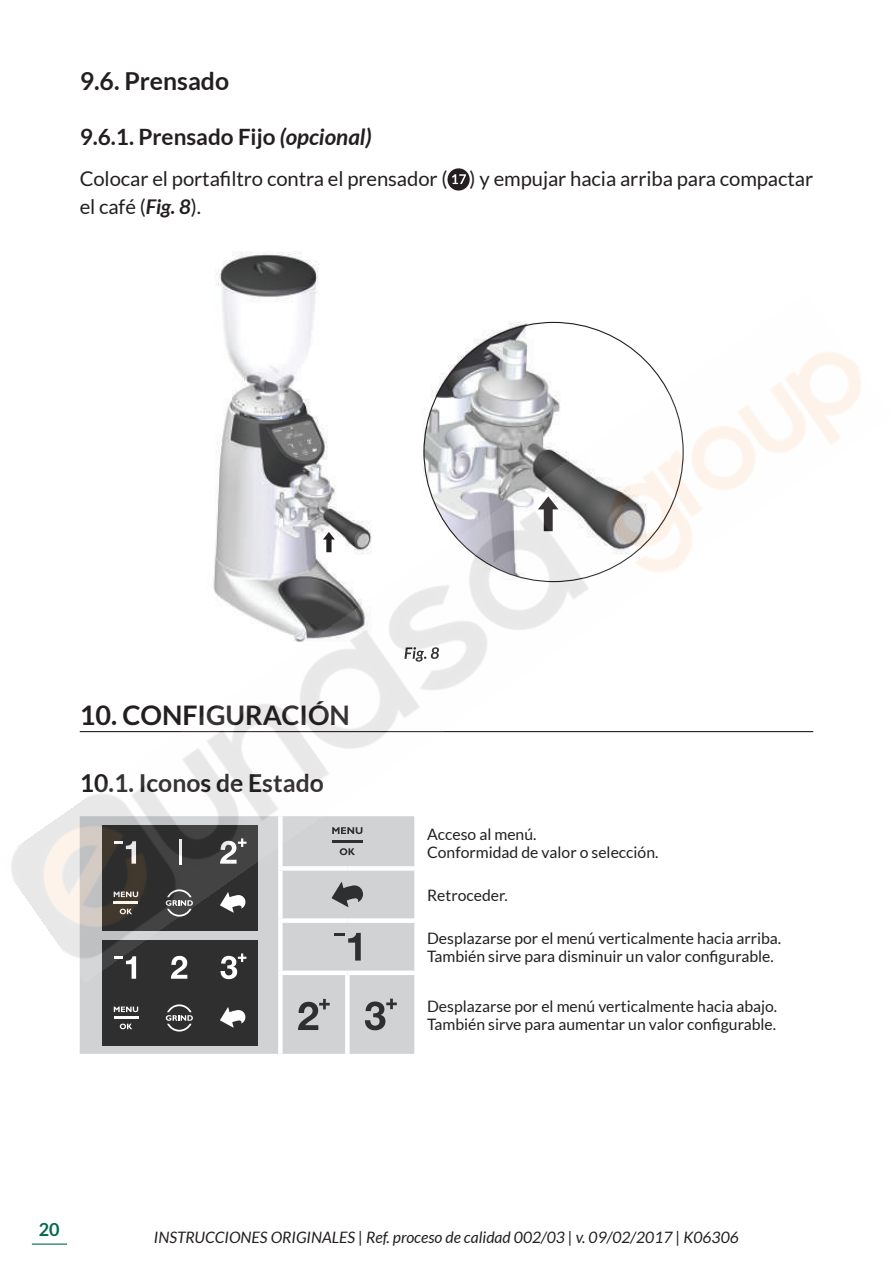
<style>
.page{position:relative;width:893px;height:1276px;background:#fff}
.page>*{position:absolute;margin:0;border:0;box-sizing:border-box;transform-origin:0 0}
.t1{font:700 27px "Lato";color:#231f20}
.t2{font:700 24.75px "Lato";color:#231f20}
.t3{font:700 22.5px "Lato";color:#231f20}
.t4{font:20.25px/28.1px "Lato";letter-spacing:-.005em;color:#231f20}
.t5{font:700 18px "Lato";color:#006951}
.t6{font:15.75px/18px "Lato";color:#231f20}
.t7{font:italic 15.75px "Lato";color:#231f20}
.s1{font-style:italic}
.s2{font-weight:700;font-style:italic}
</style>
<div class="page">
<hr style="left:32px;top:1243px;width:35px;height:1px;background:#006951">
<svg style="left:447px;top:168px;width:23px;height:23px"></svg>
<svg style="left:452px;top:174px;width:14px;height:10px"></svg>
<img style="left:215px;top:252px;width:104px;height:42px">
<div style="left:80px;top:981px;width:334px;height:72px;background:#d1d2d4"></div>
<div style="left:345px;top:975px;width:5px;height:78px;background:#fff"></div>
<div style="left:278px;top:975px;width:5px;height:78px;background:#fff"></div>
<div style="left:102px;top:940px;width:156px;height:105px;background:#2e2f2e"></div>
<svg style="left:114px;top:1006px;width:24px;height:6px"></svg>
<svg style="left:120px;top:1023px;width:12px;height:6px"></svg>
<hr style="left:114px;top:1017px;width:24px;height:2px;background:#fff">
<svg style="left:166px;top:1004px;width:27px;height:27px"></svg>
<svg style="left:220px;top:1007px;width:25px;height:20px"></svg>
<svg style="left:298px;top:999px;width:32px;height:31px"></svg>
<svg style="left:365px;top:998px;width:32px;height:32px"></svg>
<img style="left:11px;top:294px;width:850px;height:687px">
<h2 class="t2" style="left:80px;top:67px;width:151px">9.6. Prensado</h2>
<h3 class="t3" style="left:80px;top:124px;width:294px">9.6.1. Prensado Fijo <span class="s1">(opcional)</span></h3>
<p class="t4" style="left:80px;top:164px;width:735px">Colocar el portafiltro contra el prensador ( ) y empujar hacia arriba para compactar el café (<span class="s2">Fig. 8</span>).</p>
<h1 class="t1" style="left:80px;top:699px;width:272px">10. CONFIGURACIÓN</h1>
<h2 class="t2" style="left:80px;top:769px;width:246px">10.1. Iconos de Estado</h2>
<p class="t6" style="left:427px;top:825px;width:233px">Acceso al menú.<br>Conformidad de valor o selección.</p>
<p class="t6" style="left:427px;top:886px;width:82px">Retroceder.</p>
<p class="t6" style="left:427px;top:929px;width:356px">Desplazarse por el menú verticalmente hacia arriba.<br>También sirve para disminuir un valor configurable.</p>
<p class="t6" style="left:427px;top:997px;width:352px">Desplazarse por el menú verticalmente hacia abajo.<br>También sirve para aumentar un valor configurable.</p>
<p class="t5" style="left:39px;top:1219px;width:22px">20</p>
<p class="t7" style="left:154px;top:1229px;width:587px">INSTRUCCIONES ORIGINALES | Ref. proceso de calidad 002/03 | v. 09/02/2017 | K06306</p>
</div>
